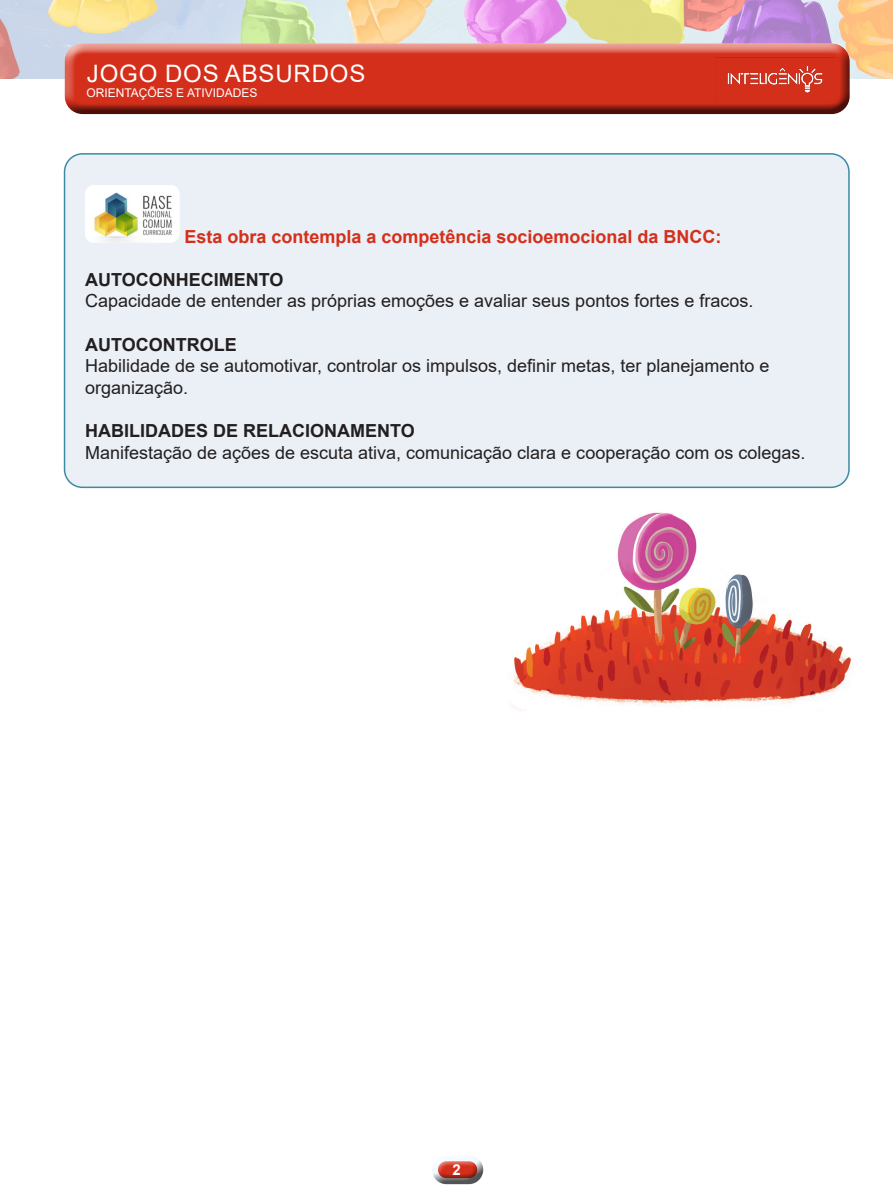
<style>
.page{position:relative;width:893px;height:1191px;background:#fff}
.page>*{position:absolute;margin:0;border:0;box-sizing:border-box;transform-origin:0 0}
.t1{font:24px "Arial";letter-spacing:.035em;color:#fff}
.List_Paragraph{font:18px/21.6px "Arial";color:#231f20}
.t2{font:700 18px "Arial";color:#d42f1b}
.t3{font:700 15px "Arial";color:#fff}
.t4{font:12px "Arial";color:#fff}
.s1{font-weight:700}
</style>
<div class="page">
<img style="left:0;top:0;width:893px;height:79px">
<div style="left:63px;top:37px;width:789px;height:66px;background:#fff;opacity:.75"></div>
<div style="left:63px;top:48px;width:789px;height:69px;background:#231f20;opacity:.75"></div>
<img style="left:715px;top:58px;width:119px;height:42px">
<div style="left:432px;top:1158px;width:54px;height:26px;background:#231f20;opacity:.75"></div>
<div style="left:65px;top:154px;width:784px;height:333px;background:#eaf0f5;border-radius:18px"></div>
<div style="left:64px;top:153px;width:786px;height:335px;border:2px solid #3d8aa5;border-radius:18px"></div>
<div style="left:85px;top:185px;width:94px;height:57px;background:#fff;border-radius:9px"></div>
<img style="left:85px;top:192px;width:94px;height:50px">
<img style="left:511px;top:512px;width:340px;height:199px">
<h1 class="t1" style="left:87px;top:57px;width:280px">JOGO DOS ABSURDOS</h1>
<p class="t4" style="left:87px;top:84px;width:172px">ORIENTAÇÕES E ATIVIDADES</p>
<p class="t2" style="left:184px;top:223px;width:539px">Esta obra contempla a competência socioemocional da BNCC:</p>
<p class="List_Paragraph" style="left:85px;top:268px;width:670px"><span class="s1">AUTOCONHECIMENTO<br></span>Capacidade de entender as próprias emoções e avaliar seus pontos fortes e fracos.</p>
<p class="List_Paragraph" style="left:85px;top:333px;width:686px"><span class="s1">AUTOCONTROLE<br></span>Habilidade de se automotivar, controlar os impulsos, definir metas, ter planejamento e organização.</p>
<p class="List_Paragraph" style="left:85px;top:420px;width:722px"><span class="s1">HABILIDADES DE RELACIONAMENTO<br></span>Manifestação de ações de escuta ativa, comunicação clara e cooperação com os colegas.</p>
<p class="t3" style="left:453px;top:1158px;width:10px">2</p>
</div>
